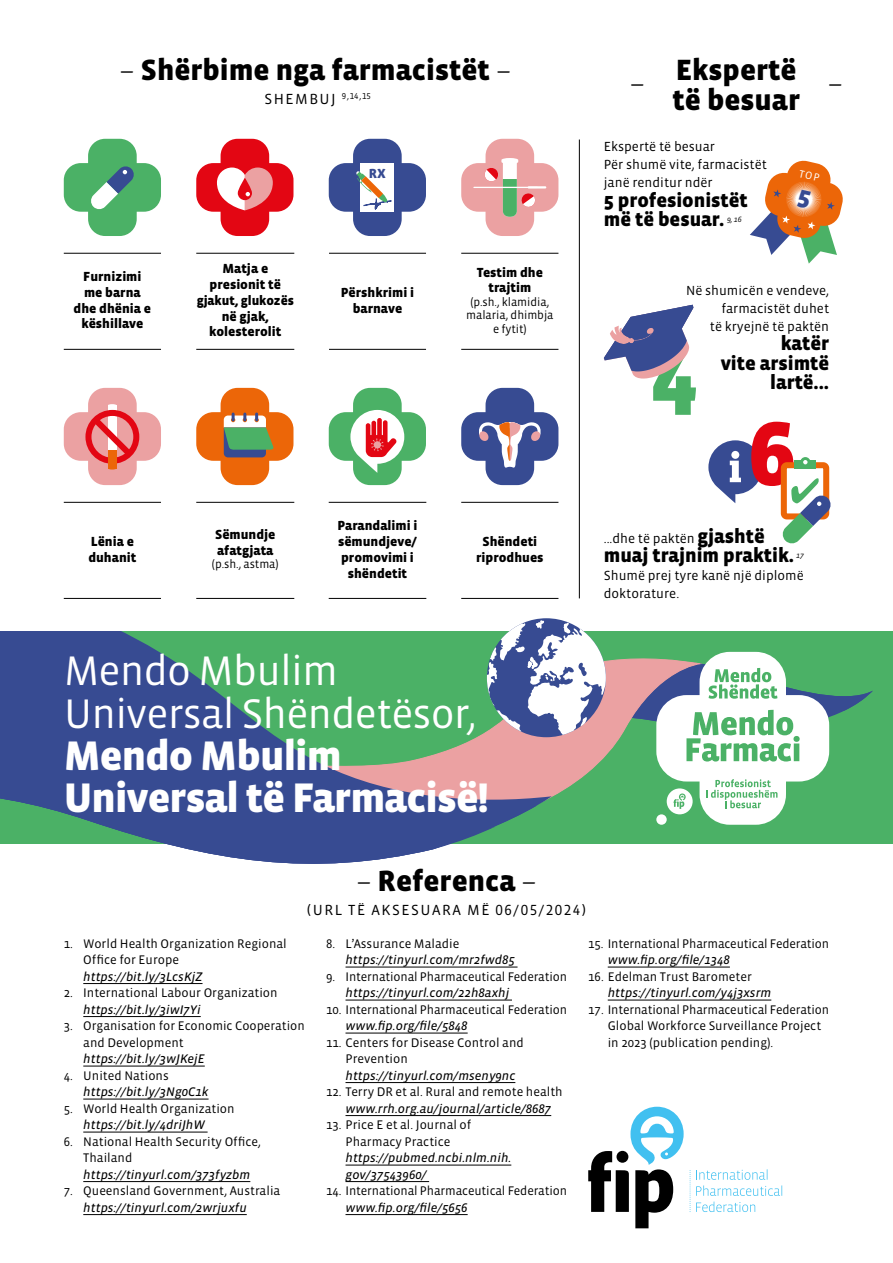
<style>
.page{position:relative;width:893px;height:1263px;background:#fff}
.page>*{position:absolute;margin:0;border:0;box-sizing:border-box;transform-origin:0 0}
.t1{font:900 92.7px "Vista Sans OT";color:#4bb166}
.t2{font:900 92.7px "Vista Sans OT";color:#e30613}
.t3{font:42.3px/42.3px "Vista Sans OT";letter-spacing:-.02em;color:#fff}
.t4{font:900 42.3px/42.3px "Vista Sans OT";letter-spacing:-.02em;color:#fff}
.t5{font:900 30px/30px "Vista Sans OT";color:#000}
.t6{font:300 30px "Vista Sans OT";color:#000}
.t7{font:900 20.25px/19.5px "Vista Sans OT";letter-spacing:-.005em;color:#000}
.t8{font:15px "Vista Sans OT";letter-spacing:.1em;color:#000}
.t9{font:900 13.5px/15.8px "Vista Sans OT";color:#000;text-align:center}
.t10{font:13.5px/18px "Vista Sans OT";color:#000}
.t11{font:900 13.5px "Vista Sans OT";color:#374b92}
.t12{font:12.75px/16.5px "Vista Sans OT";color:#000}
.t13{font:italic 12.75px/16.5px "Vista Sans OT";color:#000}
.t14{font:12px/13.5px "Vista Sans OT";letter-spacing:-.005em;color:#000;text-align:center}
.t15{font:italic 7.8px "Vista Sans OT";color:#000}
.s1{font-weight:300}
.s2{font-weight:900;font-size:20.25px}
</style>
<div class="page">
<svg style="left:31px;top:843px;width:465px;height:21px"></svg>
<div style="left:0;top:631px;width:893px;height:212px;background:#4bb166"></div>
<svg style="left:0;top:631px;width:161px;height:22px;background:#39578c"></svg>
<svg style="left:0;top:653px;width:483px;height:190px;background:#39568d"></svg>
<hr style="left:579px;top:140px;width:1px;height:458px;background:#000">
<svg style="left:604px;top:305px;width:89px;height:74px"></svg>
<svg style="left:588px;top:1107px;width:96px;height:121px"></svg>
<svg style="left:690px;top:1169px;width:92px;height:43px"></svg>
<svg style="left:64px;top:139px;width:97px;height:97px"></svg>
<hr style="left:64px;top:253px;width:97px;height:1px;background:#000">
<hr style="left:64px;top:349px;width:97px;height:1px;background:#000">
<hr style="left:64px;top:502px;width:97px;height:1px;background:#000">
<hr style="left:64px;top:598px;width:97px;height:1px;background:#000">
<svg style="left:64px;top:388px;width:97px;height:97px"></svg>
<div style="left:108px;top:451px;width:8px;height:18px;background:#ec6608"></div>
<svg style="left:196px;top:139px;width:97px;height:97px"></svg>
<hr style="left:196px;top:253px;width:98px;height:1px;background:#000">
<hr style="left:196px;top:349px;width:98px;height:1px;background:#000">
<hr style="left:196px;top:502px;width:98px;height:1px;background:#000">
<hr style="left:196px;top:598px;width:98px;height:1px;background:#000">
<svg style="left:196px;top:388px;width:97px;height:97px"></svg>
<hr style="left:329px;top:253px;width:97px;height:1px;background:#000">
<hr style="left:329px;top:349px;width:97px;height:1px;background:#000">
<hr style="left:329px;top:502px;width:97px;height:1px;background:#000">
<hr style="left:329px;top:598px;width:97px;height:1px;background:#000">
<svg style="left:329px;top:139px;width:97px;height:97px"></svg>
<svg style="left:329px;top:388px;width:97px;height:97px"></svg>
<hr style="left:461px;top:253px;width:97px;height:1px;background:#000">
<hr style="left:461px;top:349px;width:97px;height:1px;background:#000">
<hr style="left:461px;top:502px;width:97px;height:1px;background:#000">
<hr style="left:461px;top:598px;width:97px;height:1px;background:#000">
<svg style="left:461px;top:139px;width:97px;height:97px"></svg>
<svg style="left:461px;top:388px;width:97px;height:97px"></svg>
<svg style="left:708px;top:440px;width:54px;height:63px"></svg>
<div style="left:781px;top:462px;width:48px;height:57px;border:6px solid #ec6608;border-radius:3px"></div>
<div style="left:794px;top:460px;width:22px;height:8px;background:#4bb166"></div>
<svg style="left:800px;top:457px;width:10px;height:10px"></svg>
<svg style="left:803px;top:460px;width:4px;height:4px"></svg>
<svg style="left:782px;top:478px;width:49px;height:66px"></svg>
<svg style="left:203px;top:620px;width:670px;height:212px"></svg>
<hr style="left:83px;top:983px;width:120px;height:1px;background:#000">
<hr style="left:83px;top:1016px;width:118px;height:1px;background:#000">
<hr style="left:83px;top:1066px;width:122px;height:1px;background:#000">
<hr style="left:83px;top:1099px;width:126px;height:1px;background:#000">
<hr style="left:83px;top:1132px;width:125px;height:1px;background:#000">
<hr style="left:83px;top:1181px;width:167px;height:1px;background:#000">
<hr style="left:83px;top:1214px;width:164px;height:1px;background:#000">
<hr style="left:345px;top:967px;width:173px;height:1px;background:#000">
<hr style="left:345px;top:1000px;width:167px;height:1px;background:#000">
<hr style="left:345px;top:1033px;width:123px;height:1px;background:#000">
<hr style="left:345px;top:1082px;width:170px;height:1px;background:#000">
<hr style="left:345px;top:1115px;width:206px;height:1px;background:#000">
<hr style="left:345px;top:1165px;width:166px;height:1px;background:#000">
<hr style="left:345px;top:1181px;width:84px;height:1px;background:#000">
<hr style="left:345px;top:1214px;width:123px;height:1px;background:#000">
<hr style="left:608px;top:967px;width:122px;height:1px;background:#000">
<hr style="left:608px;top:1000px;width:163px;height:1px;background:#000">
<svg style="left:750px;top:160px;width:93px;height:104px"></svg>
<h3 class="t5" style="left:120px;top:55px;width:393px"><span class="s1">–</span> Shërbime nga farmacistët <span class="s1">–</span></h3>
<p class="t8" style="left:264px;top:91px;width:108px">SHEMBUJ <sup>9,</sup> <sup>14,</sup> <sup>15</sup></p>
<p class="t9" style="left:74px;top:269px;width:79px">Furnizimi me barna dhe dhënia e këshillave</p>
<p class="t9" style="left:197px;top:261px;width:99px">Matja e presionit të gjakut, glukozës në gjak, kolesterolit</p>
<p class="t11" style="left:369px;top:166px;width:19px">RX</p>
<p class="t9" style="left:341px;top:285px;width:75px">Përshkrimi i barnave</p>
<p class="t9" style="left:477px;top:264px;width:68px">Testim dhe trajtim</p>
<p class="t14" style="left:466px;top:295px;width:89px">(p.sh., klamidia, malaria, dhimbja e fytit)</p>
<p class="t9" style="left:88px;top:534px;width:50px;text-align:left">Lënia e duhanit</p>
<p class="t9" style="left:215px;top:527px;width:62px;text-align:left">Sëmundje afatgjata</p>
<p class="t14" style="left:212px;top:558px;width:68px">(p.sh., astma)</p>
<p class="t9" style="left:337px;top:518px;width:82px">Parandalimi i sëmundjeve/ promovimi i shëndetit</p>
<p class="t9" style="left:476px;top:534px;width:69px">Shëndeti riprodhues</p>
<h2 class="t3" style="left:64px;top:651px;width:414px">Mendo Mbulim<br>Universal Shëndetësor,</h2>
<h2 class="t4" style="left:64px;top:735px;width:426px">Mendo Mbulim<br>Universal të Farmacisë!</h2>
<h3 class="t5" style="left:672px;top:55px;width:129px">Ekspertë të besuar</h3>
<h3 class="t6" style="left:630px;top:68px;width:16px">–</h3>
<h3 class="t6" style="left:828px;top:68px;width:16px">–</h3>
<p class="t10" style="left:604px;top:138px;width:165px">Ekspertë të besuar<br>Për shumë vite, farmacistët janë renditur ndër</p>
<h3 class="t7" style="left:604px;top:190px;width:145px">5 profesionistët më të besuar.</h3>
<p class="t15" style="left:727px;top:215px;width:16px">9, 16</p>
<p class="t10" style="left:686px;top:282px;width:145px;text-align:right">Në shumicën e vendeve, farmacistët duhet<br>të kryejnë të paktën</p>
<h3 class="t7" style="left:721px;top:334px;width:110px;text-align:right">katër<br>vite arsimtë lartë...</h3>
<h1 class="t1" style="left:651px;top:336px;width:48px">4</h1>
<h1 class="t2" style="left:749px;top:406px;width:48px">6</h1>
<p class="t10" style="left:604px;top:530px;width:162px">...dhe të paktën <span class="s2">gjashtë</span></p>
<h3 class="t7" style="left:604px;top:546px;width:192px">muaj trajnim praktik.</h3>
<p class="t15" style="left:796px;top:551px;width:9px">17</p>
<p class="t10" style="left:604px;top:567px;width:201px">Shumë prej tyre kanë një diplomë doktorature.</p>
<h3 class="t5" style="left:356px;top:866px;width:182px"><span class="s1">–</span> Referenca <span class="s1">–</span></h3>
<p class="t8" style="left:307px;top:902px;width:281px">(URL TË AKSESUARA MË 06/05/2024)</p>
<p class="t12" style="left:83px;top:935px;width:205px;text-indent:-19px">1. World Health Organization Regional<br>Office for Europe</p>
<p class="t13" style="left:83px;top:968px;width:121px">https://bit.ly/3LcsKjZ</p>
<p class="t12" style="left:64px;top:985px;width:215px">2. International Labour Organization</p>
<p class="t13" style="left:83px;top:1001px;width:119px">https://bit.ly/3iwI7Yi</p>
<p class="t12" style="left:83px;top:1018px;width:223px;text-indent:-20px">3. Organisation for Economic Cooperation and Development</p>
<p class="t13" style="left:83px;top:1051px;width:123px">https://bit.ly/3wJKejE</p>
<p class="t12" style="left:64px;top:1067px;width:106px">4. United Nations</p>
<p class="t13" style="left:83px;top:1084px;width:127px">https://bit.ly/3Ng0C1k</p>
<p class="t12" style="left:64px;top:1100px;width:172px">5. World Health Organization</p>
<p class="t13" style="left:83px;top:1117px;width:123px">https://bit.ly/4driJhW</p>
<p class="t12" style="left:83px;top:1133px;width:179px;text-indent:-19px">6. National Health Security Office,<br>Thailand</p>
<p class="t13" style="left:83px;top:1166px;width:169px">https://tinyurl.com/373fyzbm</p>
<p class="t12" style="left:64px;top:1183px;width:218px">7. Queensland Government, Australia</p>
<p class="t13" style="left:83px;top:1199px;width:165px">https://tinyurl.com/2wrjuxfu</p>
<p class="t12" style="left:326px;top:935px;width:135px">8. L’Assurance Maladie</p>
<p class="t13" style="left:345px;top:952px;width:171px">https://tinyurl.com/mr2fwd85</p>
<p class="t12" style="left:326px;top:968px;width:242px">9. International Pharmaceutical Federation</p>
<p class="t13" style="left:345px;top:985px;width:165px">https://tinyurl.com/22h8axhj</p>
<p class="t12" style="left:326px;top:1001px;width:242px">10. International Pharmaceutical Federation</p>
<p class="t13" style="left:345px;top:1018px;width:124px">www.fip.org/file/5848</p>
<p class="t12" style="left:345px;top:1034px;width:180px;text-indent:-19px">11. Centers for Disease Control and<br>Prevention</p>
<p class="t13" style="left:345px;top:1067px;width:171px">https://tinyurl.com/mseny9nc</p>
<p class="t12" style="left:326px;top:1084px;width:238px">12. Terry DR et al. Rural and remote health</p>
<p class="t13" style="left:345px;top:1100px;width:207px">www.rrh.org.au/journal/article/8687</p>
<p class="t12" style="left:326px;top:1117px;width:147px;text-align:center">13. Price E et al. Journal of<br>Pharmacy Practice</p>
<p class="t13" style="left:345px;top:1150px;width:167px">https://pubmed.ncbi.nlm.nih. gov/37543960/</p>
<p class="t12" style="left:326px;top:1183px;width:242px">14. International Pharmaceutical Federation</p>
<p class="t13" style="left:345px;top:1199px;width:124px">www.fip.org/file/5656</p>
<p class="t12" style="left:588px;top:935px;width:242px">15. International Pharmaceutical Federation</p>
<p class="t13" style="left:608px;top:952px;width:124px">www.fip.org/file/1348</p>
<p class="t12" style="left:588px;top:968px;width:165px">16. Edelman Trust Barometer</p>
<p class="t13" style="left:608px;top:985px;width:165px">https://tinyurl.com/y4j3xsrm</p>
<p class="t12" style="left:608px;top:1001px;width:223px;text-indent:-19px">17. International Pharmaceutical Federation<br>Global Workforce Surveillance Project in 2023 (publication pending).</p>
</div>
